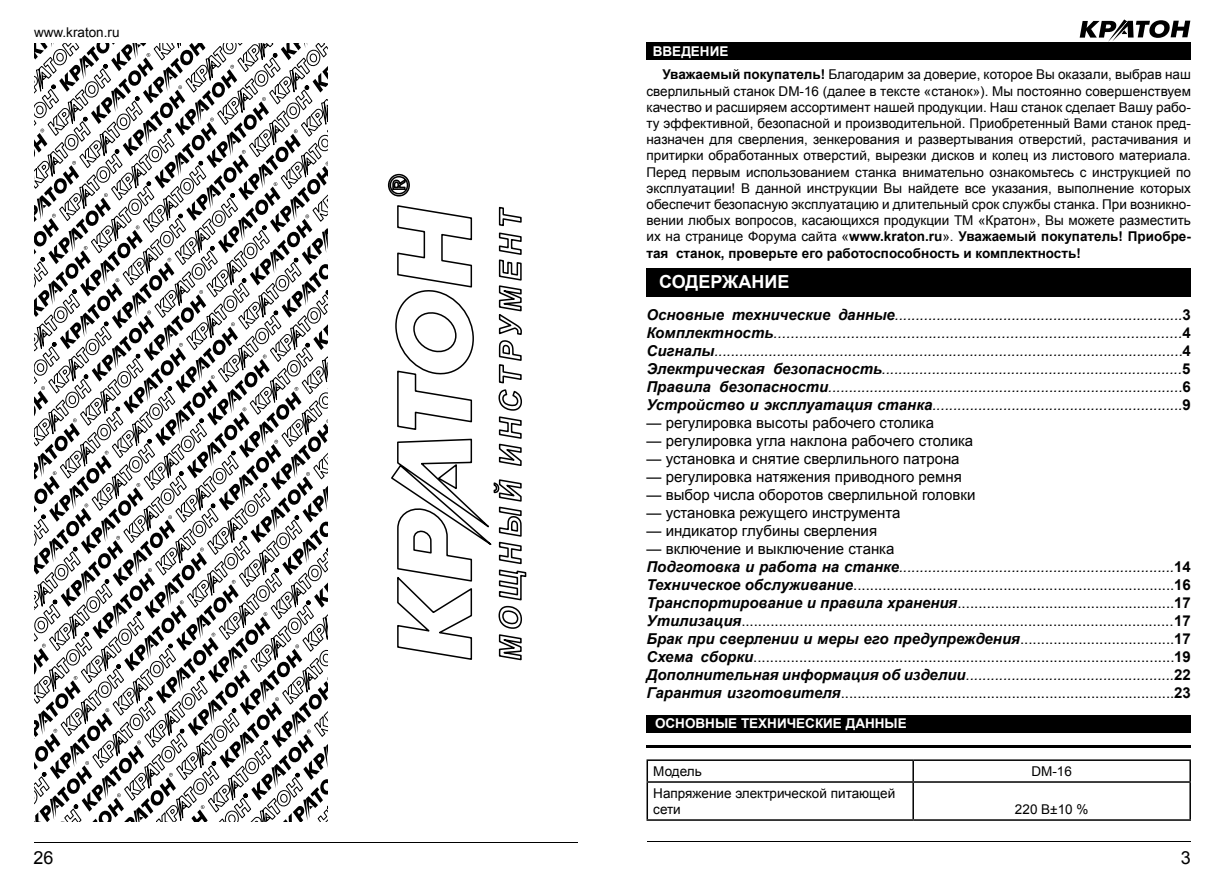
<style>
.page{position:relative;width:1225px;height:893px;background:#fff}
.page>*{position:absolute;margin:0;border:0;box-sizing:border-box;transform-origin:0 0}
.t1{font:700 18px "Arial";color:#fff}
.t2{font:18px "Arial";color:#000}
.t3{font:15px/18px "Arial";color:#000}
.t4{font:italic 15px/18px "Arial";color:#000;text-align:justify}
.t5{font:13.5px/16.2px "Arial";color:#000;text-align:justify}
.t6{font:700 13.5px "Arial";color:#fff}
.s1{font-weight:700}
.s2{font-weight:700;font-style:normal}
.s3{font-weight:700;font-style:italic}
.s4{font-style:italic}
</style>
<div class="page">
<hr style="left:647px;top:841px;width:544px;height:1px;background:#000">
<svg style="left:1079px;top:19px;width:111px;height:23px"></svg>
<div style="left:646px;top:43px;width:545px;height:17px;background:#000"></div>
<div style="left:646px;top:269px;width:545px;height:28px;background:#000"></div>
<hr style="left:646px;top:759px;width:267px;height:2px;background:#000">
<hr style="left:646px;top:761px;width:2px;height:20px;background:#000">
<hr style="left:913px;top:759px;width:278px;height:2px;background:#000">
<hr style="left:912px;top:761px;width:2px;height:20px;background:#000">
<hr style="left:1189px;top:761px;width:2px;height:20px;background:#000">
<hr style="left:646px;top:781px;width:267px;height:2px;background:#000">
<hr style="left:646px;top:783px;width:2px;height:36px;background:#000">
<hr style="left:913px;top:781px;width:278px;height:2px;background:#000">
<hr style="left:912px;top:783px;width:2px;height:36px;background:#000">
<hr style="left:1189px;top:783px;width:2px;height:36px;background:#000">
<hr style="left:646px;top:819px;width:267px;height:2px;background:#000">
<hr style="left:913px;top:819px;width:278px;height:2px;background:#000">
<hr style="left:646px;top:745px;width:545px;height:3px;background:#000">
<div style="left:646px;top:715px;width:545px;height:17px;background:#000"></div>
<hr style="left:34px;top:842px;width:544px;height:1px;background:#000">
<svg style="left:35px;top:43px;width:292px;height:779px"></svg>
<svg style="left:510px;top:215px;width:17px;height:446px"></svg>
<svg style="left:387px;top:173px;width:123px;height:487px"></svg>
<p class="t5" style="left:34px;top:24px;width:87px">www.kraton.ru</p>
<p class="t2" style="left:33px;top:845px;width:22px">26</p>
<p class="t6" style="left:653px;top:42px;width:77px">ВВЕДЕНИЕ</p>
<p class="t5" style="left:646px;top:67px;width:546px;text-indent:16px"><span class="s1">Уважаемый покупатель!</span> Благодарим за доверие, которое Вы оказали, выбрав наш сверлильный cтанок DM-16 (далее в тексте «станок»). Мы постоянно совершенствуем качество и расширяем ассортимент нашей продукции. Наш станок сделает Вашу рабо&shy;ту эффективной, безопасной и производительной. Приобретенный Вами станок пред&shy;назначен для сверления, зенкерования и развертывания отверстий, растачивания и притирки обработанных отверстий, вырезки дисков и колец из листового материала.<br>Перед первым использованием станка внимательно ознакомьтесь с инструкцией по эксплуатации! В данной инструкции Вы найдете все указания, выполнение которых обеспечит безопасную эксплуатацию и длительный срок службы станка. При возникно&shy;вении любых вопросов, касающихся продукции ТМ «Кратон», Вы можете разместить их на странице Форума сайта «<span class="s1">www.kraton.ru</span>». <span class="s1">Уважаемый покупатель! Приобре&shy;тая станок, проверьте его работоспособность и комплектность!</span></p>
<p class="t1" style="left:659px;top:270px;width:132px">СОДЕРЖАНИЕ</p>
<p class="t4" style="left:646px;top:306px;width:546px"><span class="s1">Основные технические данные</span>.....................................................................<span class="s2">3<br></span><span class="s1">Комплектность</span>...............................................................................................<span class="s2">4<br></span><span class="s1">Сигналы</span>................................................................................................................<span class="s2">4<br></span><span class="s1">Электрическая безопасность</span>........................................................................<span class="s2">5<br></span><span class="s1">Правила безопасности</span>.....................................................................................<span class="s2">6<br></span><span class="s1">Устройство и эксплуатация станка</span>............................................................<span class="s2">9</span></p>
<p class="t3" style="left:646px;top:414px;width:289px">— регулировка высоты рабочего столика</p>
<p class="t3" style="left:646px;top:432px;width:328px">— регулировка угла наклона рабочего столика</p>
<p class="t3" style="left:646px;top:450px;width:315px">— установка и снятие сверлильного патрона</p>
<p class="t3" style="left:646px;top:468px;width:317px">— регулировка натяжения приводного ремня</p>
<p class="t3" style="left:646px;top:486px;width:330px">— выбор числа оборотов сверлильной головки</p>
<p class="t3" style="left:646px;top:504px;width:255px">— установка режущего инструмента</p>
<p class="t3" style="left:646px;top:522px;width:232px">— индикатор глубины сверления</p>
<p class="t3" style="left:646px;top:540px;width:546px">— включение и выключение станка<br><span class="s3">Подготовка и работа на станке</span><span class="s4">..................................................................</span><span class="s1">14<br></span><span class="s3">Техническое обслуживание</span>.............................................................................<span class="s1">16<br></span><span class="s3">Транспортирование и правила хранения</span>....................................................<span class="s1">17<br></span><span class="s3">Утилизация</span>........................................................................................................<span class="s1">17<br></span><span class="s3">Брак при сверлении и меры его предупреждения</span>.....................................<span class="s1">17<br></span><span class="s3">Схема сборки</span>.....................................................................................................<span class="s1">19<br></span><span class="s3">Дополнительная информация об изделии</span><span class="s4">..................................................</span><span class="s1">22<br></span><span class="s3">Гарантия изготовителя</span>................................................................................<span class="s1">23</span></p>
<p class="t6" style="left:655px;top:714px;width:253px">ОСНОВНЫЕ ТЕХНИЧЕСКИЕ ДАННЫЕ</p>
<p class="t5" style="left:653px;top:763px;width:50px">Модель</p>
<p class="t5" style="left:1031px;top:763px;width:42px">DM-16</p>
<p class="t5" style="left:653px;top:785px;width:243px">Напряжение электрической питающей сети</p>
<p class="t5" style="left:1015px;top:801px;width:75px">220 В±10 %</p>
<p class="t2" style="left:1181px;top:845px;width:12px">3</p>
</div>
